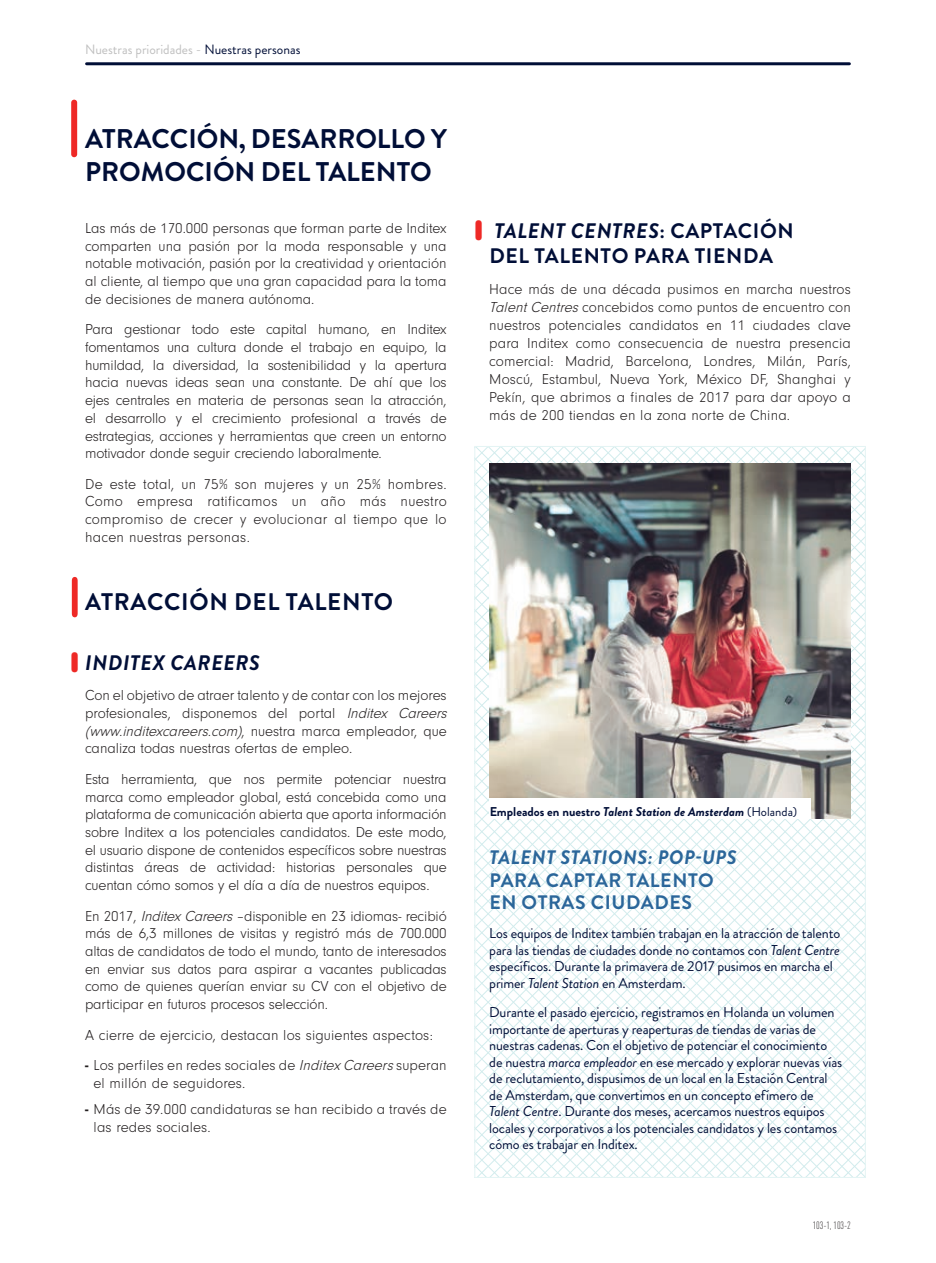
<style>
.page{position:relative;width:936px;height:1263px;background:#fff}
.page>*{position:absolute;margin:0;border:0;box-sizing:border-box;transform-origin:0 0}
.t1{font:500 61.5px "Gotham Rounded";color:#ee2926}
.t2{font:700 condensed 53.55px "Helvetica Rounded";color:#ee2926;scale:.95 1}
.t3{font:700 27px/33px "Brandon Grotesque";color:#000e37}
.t4{font:700 24px "Brandon Grotesque";letter-spacing:.03em;color:#000e37}
.t5{font:700 21px/25.5px "Brandon Grotesque";letter-spacing:.03em;color:#000e37;text-align:center}
.t6{font:italic 700 21px "Brandon Grotesque";letter-spacing:.03em;color:#000e37}
.DESPIECE_TITU_AZUL{font:700 19.5px/22.5px "Brandon Grotesque";letter-spacing:.03em;color:#2b669a}
.TXT{font:300 15px/17.7px "Neuzeit Gro";color:#231f20;text-align:justify}
.DESPIECE{font:14.25px/16.5px "Brandon Grotesque";letter-spacing:-.01em;color:#000e37}
.t7{font:13.5px "Brandon Grotesque";color:#bfbfbf}
.PIE_foto_izq{font:italic 700 12.75px "Brandon Grotesque";color:#000e37}
.GRI_en_PAGINA{font:300 condensed 10.5px "DINOT";letter-spacing:-.01em;color:#231f20}
.s1{color:#000e37}
.s2{font-family:"Helvetica Rounded";font-weight:900;font-style:normal;font-size:27px;color:#ee2926}
.s3{font-style:italic}
.s4{font-weight:700}
.s5{font-family:"Helvetica Rounded";font-weight:900;font-size:27px;color:#ee2926}
.s6{font-style:normal}
.s7{font-weight:400;font-style:normal}
</style>
<div class="page">
<svg style="left:476px;top:448px;width:387px;height:728px"></svg>
<hr style="left:87px;top:62px;width:762px;height:3px;background:#000e37">
<img style="left:489px;top:464px;width:361px;height:355px">
<div style="left:489px;top:798px;width:322px;height:21px;background:#fff"></div>
<p class="t7" style="left:85px;top:40px;width:217px">Nuestras prioridades - <span class="s1">Nuestras personas</span></p>
<p class="t1" style="left:64px;top:83px;width:22px">|</p>
<p class="t3" style="left:85px;top:122px;width:363px">ATRACCIÓN, DESARROLLO Y<br>PROMOCIÓN DEL TALENTO</p>
<p class="TXT" style="left:85px;top:220px;width:363px">Las más de 170.000 personas que forman parte de Inditex comparten una pasión por la moda responsable y una notable motivación, pasión por la creatividad y orientación al cliente, al tiempo que una gran capacidad para la toma de decisiones de manera autónoma.</p>
<p class="TXT" style="left:85px;top:321px;width:363px">Para gestionar todo este capital humano, en Inditex fomentamos una cultura donde el trabajo en equipo, la humildad, la diversidad, la sostenibilidad y la apertura hacia nuevas ideas sean una constante. De ahí que los ejes centrales en materia de personas sean la atracción, el desarrollo y el crecimiento profesional a través de estrategias, acciones y herramientas que creen un entorno motivador donde seguir creciendo laboralmente.</p>
<p class="TXT" style="left:85px;top:475px;width:363px">De este total, un 75% son mujeres y un 25% hombres.<br>Como empresa ratificamos un año más nuestro compromiso de crecer y evolucionar al tiempo que lo hacen nuestras personas.</p>
<p class="t2" style="left:69px;top:565px;width:13px">|</p>
<p class="t4" style="left:85px;top:585px;width:309px">ATRACCIÓN DEL TALENTO</p>
<p class="t6" style="left:69px;top:648px;width:192px"><span class="s2">I</span> INDITEX CAREERS</p>
<p class="TXT" style="left:85px;top:687px;width:367px;text-align:left">Con el objetivo de atraer talento y de contar con los mejores profesionales, disponemos del portal <span class="s3">Inditex Careers (www.inditexcareers.com)</span>, n u e st ra m a rca e m p l e a d o r, q u e canaliza todas nuestras ofertas de empleo.</p>
<p class="TXT" style="left:85px;top:770px;width:363px">Esta herramienta, que nos permite potenciar nuestra marca como empleador global, está concebida como una plataforma de comunicación abierta que aporta información sobre Inditex a los potenciales candidatos. De este modo, el usuario dispone de contenidos específicos sobre nuestras distintas áreas de actividad: historias personales que cuentan cómo somos y el día a día de nuestros equipos.</p>
<p class="TXT" style="left:85px;top:907px;width:363px">En 2017, <span class="s3">InditexCareers</span>–disponible en 23 idiomas- recibió más de 6,3 millones de visitas y registró más de 700.000 altas de candidatos de todo el mundo, tanto de interesados en enviar sus datos para aspirar a vacantes publicadas como de quienes querían enviar su CV con el objetivo de participar en futuros procesos selección.</p>
<p class="TXT" style="left:85px;top:1026px;width:349px">A cierre de ejercicio, destacan los siguientes aspectos:</p>
<p class="TXT" style="left:94px;top:1057px;width:354px;text-indent:-9px"><span class="s4">-</span> Los perfiles en redes sociales de <span class="s3">InditexCareers</span>superan el millón de seguidores.</p>
<p class="TXT" style="left:94px;top:1100px;width:354px;text-indent:-9px"><span class="s4">-</span> Más de 39.000 candidaturas se han recibido a través de las redes sociales.</p>
<p class="t5" style="left:473px;top:218px;width:321px"><span class="s5">I</span> <span class="s3">TALENT CENTRES</span>: CAPTACIÓN<br>DEL TALENTO PARA TIENDA</p>
<p class="TXT" style="left:489px;top:280px;width:363px">Hace más de una década pusimos en marcha nuestros <span class="s3">TalentCentres</span>concebidos como puntos de encuentro con nuestros potenciales candidatos en 11 ciudades clave para Inditex como consecuencia de nuestra presencia comercial: Madrid, Barcelona, Londres, Milán, París, Moscú, Estambul, Nueva York, México DF, Shanghai y Pekín, que abrimos a finales de 2017 para dar apoyo a más de 200 tiendas en la zona norte de China.</p>
<p class="PIE_foto_izq" style="left:489px;top:802px;width:309px"><span class="s6">Empleados en nuestro</span> Talent Station de Amsterdam <span class="s7">(Holanda)</span></p>
<p class="DESPIECE_TITU_AZUL" style="left:489px;top:846px;width:249px"><span class="s3">TALENT STATIONS: POP-UPS<br></span>PARA CAPTAR TALENTO<br>EN OTRAS CIUDADES</p>
<p class="DESPIECE" style="left:489px;top:925px;width:352px">Los equipos de Inditex también trabajan en la atracción de talento para las tiendas de ciudades donde no contamos con <span class="s3">Talent Centre </span>específicos. Durante la primavera de 2017 pusimos en marcha el primer <span class="s3">Talent Station</span> en Amsterdam.</p>
<p class="DESPIECE" style="left:489px;top:1004px;width:354px">Durante el pasado ejercicio, registramos en Holanda un volumen importante de aperturas y reaperturas de tiendas de varias de nuestras cadenas. Con el objetivo de potenciar el conocimiento de nuestra <span class="s3">marca empleador</span> en ese mercado y explorar nuevas vías de reclutamiento, dispusimos de un local en la Estación Central de Amsterdam, que convertimos en un concepto efímero de <span class="s3">Talent Centre</span>. Durante dos meses, acercamos nuestros equipos locales y corporativos a los potenciales candidatos y les contamos cómo es trabajar en Inditex.</p>
<p class="GRI_en_PAGINA" style="left:812px;top:1219px;width:40px">103-1, 103-2</p>
</div>
